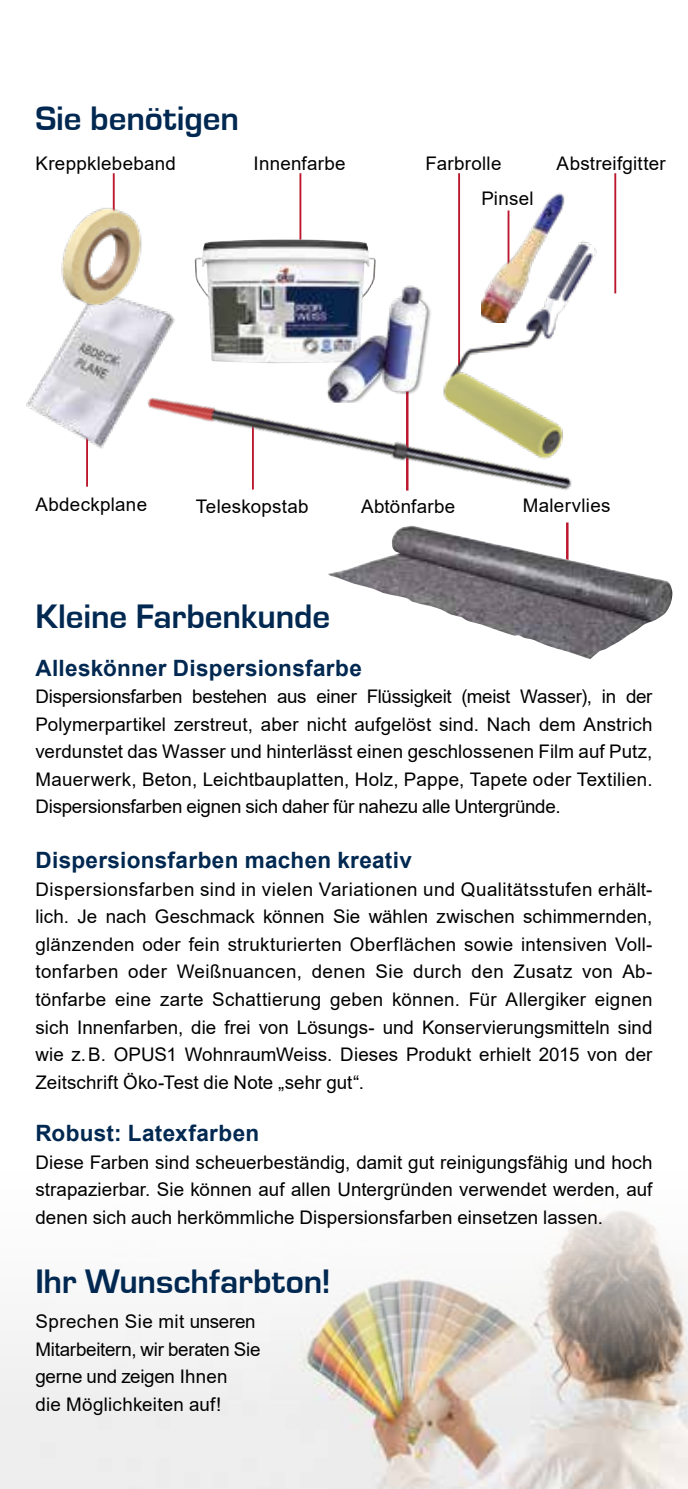
<style>
.page{position:relative;width:688px;height:1489px;background:#fff}
.page>*{position:absolute;margin:0;border:0;box-sizing:border-box;transform-origin:0 0}
.t1{font:700 35px "Eurostile";letter-spacing:-.005em;color:#002851}
.t2{font:700 22.5px "Arial";letter-spacing:.015em;color:#002851}
.t3{font:18.75px/27.5px "Arial";letter-spacing:.005em;color:#000;text-align:justify}
</style>
<div class="page">
<hr style="left:458px;top:173px;width:2px;height:193px;background:#bd172e">
<hr style="left:614px;top:173px;width:2px;height:120px;background:#bd172e">
<hr style="left:86px;top:351px;width:2px;height:135px;background:#bd172e">
<img style="left:507px;top:193px;width:58px;height:22px">
<img style="left:450px;top:215px;width:147px;height:162px">
<img style="left:26px;top:307px;width:149px;height:163px">
<hr style="left:299px;top:173px;width:2px;height:125px;background:#bd172e">
<hr style="left:566px;top:522px;width:2px;height:55px;background:#bd172e">
<img style="left:328px;top:525px;width:344px;height:134px">
<img style="left:133px;top:377px;width:439px;height:114px">
<hr style="left:113px;top:173px;width:2px;height:49px;background:#bd172e">
<img style="left:0;top:1211px;width:687px;height:277px">
<img style="left:61px;top:197px;width:89px;height:110px">
<img style="left:194px;top:239px;width:182px;height:124px">
<img style="left:306px;top:262px;width:144px;height:140px">
<h1 class="t1" style="left:35px;top:99px;width:205px">Sie benötigen</h1>
<p class="t3" style="left:35px;top:149px;width:142px">Kreppklebeband</p>
<p class="t3" style="left:556px;top:149px;width:111px">Abstreifgitter</p>
<p class="t3" style="left:253px;top:149px;width:94px">Innenfarbe</p>
<p class="t3" style="left:481px;top:145px;width:54px;line-height:35px;text-indent:-56px">Farbrolle<br>Pinsel</p>
<p class="t3" style="left:35px;top:490px;width:113px">Abdeckplane</p>
<p class="t3" style="left:196px;top:492px;width:114px">Teleskopstab</p>
<p class="t3" style="left:361px;top:492px;width:96px">Abtönfarbe</p>
<h1 class="t1" style="left:35px;top:597px;width:296px">Kleine Farbenkunde</h1>
<p class="t3" style="left:522px;top:492px;width:89px">Malervlies</p>
<p class="t2" style="left:35px;top:652px;width:328px">Alleskönner Dispersionsfarbe</p>
<p class="t3" style="left:35px;top:682px;width:618px">Dispersionsfarben bestehen aus einer Flüssigkeit (meist Wasser), in der Polymerpartikel zerstreut, aber nicht aufgelöst sind. Nach dem Anstrich verdunstet das Wasser und hinterlässt einen geschlossenen Film auf Putz, Mauerwerk, Beton, Leichtbauplatten, Holz, Pappe, Tapete oder Textilien.<br>Dispersionsfarben eignen sich daher für nahezu alle Untergründe.</p>
<p class="t2" style="left:35px;top:844px;width:378px">Dispersionsfarben machen kreativ</p>
<p class="t3" style="left:35px;top:875px;width:618px">Dispersionsfarben sind in vielen Variationen und Qualitätsstufen erhält&shy;lich. Je nach Geschmack können Sie wählen zwischen schimmernden, glänzenden oder fein strukturierten Oberflächen sowie intensiven Voll&shy;tonfarben oder Weißnuancen, denen Sie durch den Zusatz von Ab&shy;tönfarbe eine zarte Schattierung geben können. Für Allergiker eignen sich Innenfarben, die frei von Lösungs- und Konservierungsmitteln sind wie z.B. OPUS1 WohnraumWeiss. Dieses Produkt erhielt 2015 von der Zeitschrift Öko-Test die Note „sehr gut“.</p>
<p class="t2" style="left:35px;top:1117px;width:225px">Robust: Latexfarben</p>
<p class="t3" style="left:35px;top:1147px;width:618px">Diese Farben sind scheuerbeständig, damit gut reinigungsfähig und hoch strapazierbar. Sie können auf allen Untergründen verwendet werden, auf denen sich auch herkömmliche Dispersionsfarben einsetzen lassen.</p>
<h1 class="t1" style="left:35px;top:1261px;width:297px">Ihr Wunschfarbton!</h1>
<p class="t3" style="left:35px;top:1307px;width:226px;text-align:left">Sprechen Sie mit unseren<br>Mitarbeitern, wir beraten Sie gerne und zeigen Ihnen<br>die Möglichkeiten auf!</p>
</div>
